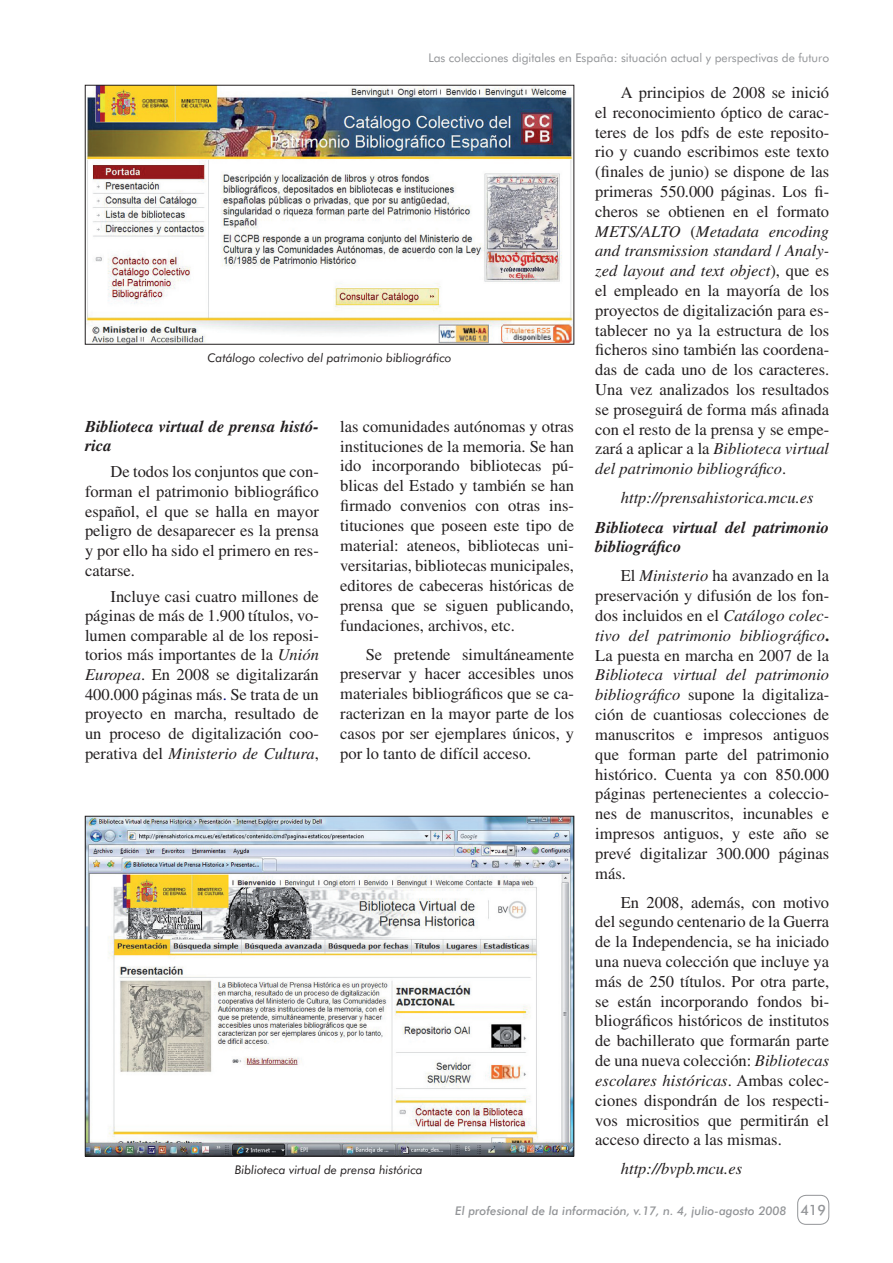
<style>
.page{position:relative;width:893px;height:1263px;background:#fff}
.page>*{position:absolute;margin:0;border:0;box-sizing:border-box;transform-origin:0 0}
.t1{font:16.5px/19.8px "Times";color:#231f20;text-align:justify}
.t2{font:italic 700 16.5px/19.6px "Times";color:#231f20}
.t3{font:italic 16.5px "Times";color:#231f20}
.t4{font:500 14.25px "Futura BT";color:#939598}
.t5{font:italic 12px "Futura BT";color:#231f20}
.t6{font:12px "Futura BT";color:#939598}
.t7{font:italic 500 12px "Futura BT";color:#939598}
.s1{font-style:italic}
.s2{color:#000080}
.s3{font-weight:700}
</style>
<div class="page">
<div style="left:797px;top:1195px;width:32px;height:30px;border:1px solid #939598;border-radius:9px"></div>
<img style="left:87px;top:87px;width:485px;height:255px">
<div style="left:85px;top:85px;width:489px;height:259px;border:1px solid #231f20"></div>
<img style="left:87px;top:818px;width:485px;height:336px">
<p class="t6" style="left:428px;top:51px;width:402px">Las colecciones digitales en España: situación actual y perspectivas de futuro</p>
<p class="t5" style="left:208px;top:351px;width:246px">Catálogo colectivo del patrimonio bibliográfico</p>
<p class="t2" style="left:85px;top:416px;width:235px">Biblioteca virtual de prensa histó&shy;rica</p>
<p class="t1" style="left:85px;top:462px;width:235px;text-indent:26px">De todos los conjuntos que con&shy;forman el patrimonio bibliográfico español, el que se halla en mayor peligro de desaparecer es la prensa y por ello ha sido el primero en res&shy;catarse.</p>
<p class="t1" style="left:85px;top:586px;width:235px;text-indent:26px">Incluye casi cuatro millones de páginas de más de 1.900 títulos, vo&shy;lumen comparable al de los reposi&shy;torios más importantes de la <span class="s1">Unión Europea</span>. En 2008 se digitalizarán 400.000 páginas más<span class="s2">.</span> Se trata de un proyecto en marcha, resultado de un proceso de digitalización coo&shy;perativa del <span class="s1">Ministerio de Cultura</span>,</p>
<p class="t1" style="left:340px;top:416px;width:235px">las comunidades autónomas y otras instituciones de la memoria. Se han ido incorporando bibliotecas pú&shy;blicas del Estado y también se han firmado convenios con otras ins&shy;tituciones que poseen este tipo de material: ateneos, bibliotecas uni&shy;versitarias, bibliotecas municipales, editores de cabeceras históricas de prensa que se siguen publicando, fundaciones, archivos, etc.</p>
<p class="t1" style="left:340px;top:644px;width:235px;text-indent:26px">Se pretende simultáneamente preservar y hacer accesibles unos materiales bibliográficos que se ca&shy;racterizan en la mayor parte de los casos por ser ejemplares únicos, y por lo tanto de difícil acceso.</p>
<p class="t5" style="left:235px;top:1162px;width:189px">Biblioteca virtual de prensa histórica</p>
<p class="t1" style="left:595px;top:82px;width:235px;text-indent:26px">A principios de 2008 se inició el reconocimiento óptico de carac&shy;teres de los pdfs de este reposito&shy;rio y cuando escribimos este texto (finales de junio) se dispone de las primeras 550.000 páginas. Los fi&shy;cheros se obtienen en el formato <span class="s1">METS/ALTO</span> (<span class="s1">Metadata encoding and transmission standard</span> / <span class="s1">Analy&shy;zed layout and text object</span>), que es el empleado en la mayoría de los proyectos de digitalización para es&shy;tablecer no ya la estructura de los ficheros sino también las coordena&shy;das de cada uno de los caracteres.<br>Una vez analizados los resultados se proseguirá de forma más afinada con el resto de la prensa y se empe&shy;zará a aplicar a la <span class="s1">Biblioteca virtual del patrimonio bibliográfico</span>.</p>
<p class="t3" style="left:621px;top:489px;width:194px">http://prensahistorica.mcu.es</p>
<p class="t2" style="left:595px;top:517px;width:235px">Biblioteca virtual del patrimonio bibliográfico</p>
<p class="t1" style="left:595px;top:566px;width:235px;text-indent:26px">El <span class="s1">Ministerio</span> ha avanzado en la preservación y difusión de los fon&shy;dos incluidos en el <span class="s1">Catálogo colec&shy;tivo del patrimonio bibliográfico</span><span class="s3">.<br></span>La puesta en marcha en 2007 de la</p>
<p class="t1" style="left:595px;top:665px;width:235px"><span class="s1">Biblioteca virtual del patrimonio bibliográfico</span> supone la digitaliza&shy;ción de cuantiosas colecciones de manuscritos e impresos antiguos que forman parte del patrimonio histórico. Cuenta ya con 850.000 páginas pertenecientes a coleccio&shy;nes de manuscritos, incunables e impresos antiguos, y este año se prevé digitalizar 300.000 páginas más.</p>
<p class="t1" style="left:595px;top:892px;width:235px;text-indent:26px">En 2008, además, con motivo del segundo centenario de la Guerra de la Independencia, se ha iniciado una nueva colección que incluye ya más de 250 títulos. Por otra parte, se están incorporando fondos bi&shy;bliográficos históricos de institutos de bachillerato que formarán parte de una nueva colección: <span class="s1">Bibliotecas escolares históricas</span>. Ambas colec&shy;ciones dispondrán de los respecti&shy;vos micrositios que permitirán el acceso directo a las mismas.</p>
<p class="t3" style="left:621px;top:1160px;width:123px">http://bvpb.mcu.es</p>
<p class="t7" style="left:455px;top:1203px;width:333px">El profesional de la información, v.17, n. 4, julio-agosto 2008</p>
<p class="t4" style="left:800px;top:1201px;width:27px">419</p>
</div>
